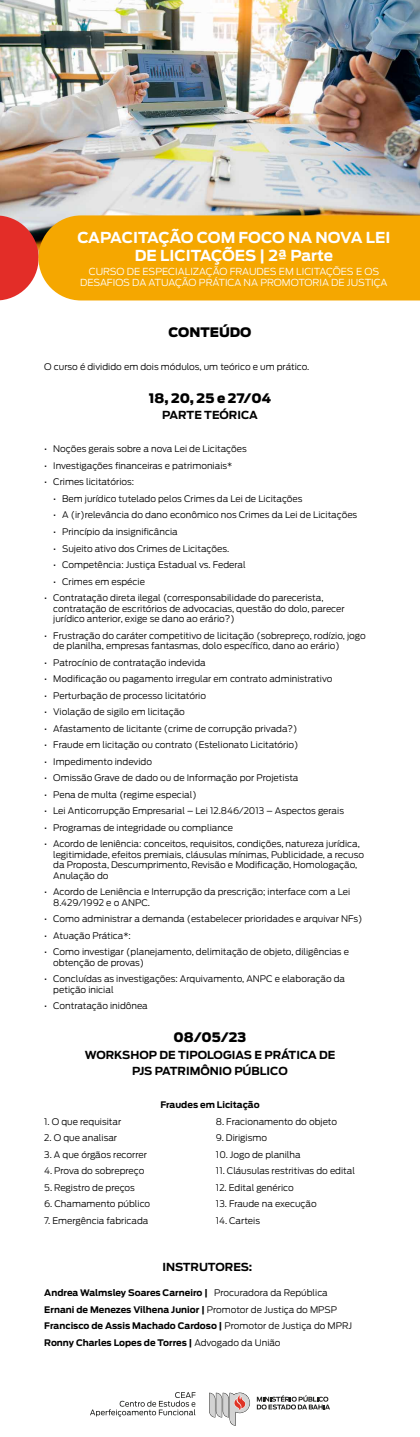
<style>
.page{position:relative;width:420px;height:1437px;background:#fff}
.page>*{position:absolute;margin:0;border:0;box-sizing:border-box;transform-origin:0 0}
.t1{font:700 15px/18px "Antenna";letter-spacing:-.005em;color:#fff;text-align:center}
.t2{font:900 13px "Antenna";color:#000}
.t3{font:700 11px/16.5px "Antenna";color:#000;text-align:center}
.t4{font:300 9.65px/11.6px "Antenna";color:#fff;text-align:center}
.t5{font:300 9px/10.5px "Antenna";color:#000}
.t6{font:700 9px/16.5px "Antenna";color:#000}
.s1{font-weight:300}
</style>
<div class="page">
<img style="left:0;top:0;width:420px;height:215px">
<svg style="left:0;top:215px;width:38px;height:85px;background:#e0534f"></svg>
<div style="left:38px;top:215px;width:382px;height:85px;background:#f5a700"></div>
<svg style="left:209px;top:1392px;width:41px;height:33px"></svg>
<svg style="left:257px;top:1395px;width:73px;height:14px"></svg>
<svg style="left:90px;top:1392px;width:106px;height:24px"></svg>
<h1 class="t1" style="left:77px;top:228px;width:315px">CAPACITAÇÃO COM FOCO NA NOVA LEI<br>DE LICITAÇÕES | 2ª Parte</h1>
<p class="t4" style="left:80px;top:265px;width:309px">CURSO DE ESPECIALIZAÇÃO FRAUDES EM LICITAÇÕES E OS<br>DESAFIOS DA ATUAÇÃO PRÁTICA NA PROMOTORIA DE JUSTIÇA</p>
<h2 class="t2" style="left:168px;top:324px;width:85px">CONTEÚDO</h2>
<p class="t5" style="left:44px;top:361px;width:267px">O curso é dividido em dois módulos, um teórico e um prático.</p>
<h2 class="t2" style="left:149px;top:390px;width:124px">18, 20, 25 e 27/04</h2>
<p class="t3" style="left:162px;top:407px;width:97px">PARTE TEÓRICA</p>
<p class="t5" style="left:44px;top:444px;width:204px">• Noções gerais sobre a nova Lei de Licitações</p>
<p class="t5" style="left:44px;top:460px;width:190px">• Investigações financeiras e patrimoniais*</p>
<p class="t5" style="left:44px;top:477px;width:91px">• Crimes licitatórios:</p>
<p class="t5" style="left:53px;top:493px;width:251px">• Bem jurídico tutelado pelos Crimes da Lei de Licitações</p>
<p class="t5" style="left:53px;top:510px;width:306px">• A (ir)relevância do dano econômico nos Crimes da Lei de Licitações</p>
<p class="t5" style="left:53px;top:526px;width:126px">• Princípio da insignificância</p>
<p class="t5" style="left:53px;top:543px;width:178px">• Sujeito ativo dos Crimes de Licitações.</p>
<p class="t5" style="left:53px;top:559px;width:194px">• Competência: Justiça Estadual vs. Federal</p>
<p class="t5" style="left:53px;top:576px;width:93px">• Crimes em espécie</p>
<p class="t5" style="left:53px;top:592px;width:293px;text-indent:-9px">• Contratação direta ilegal (corresponsabilidade do parecerista, contratação de escritórios de advocacias, questão do dolo, parecer jurídico anterior, exige se dano ao erário?)</p>
<p class="t5" style="left:53px;top:630px;width:314px;text-indent:-9px">• Frustração do caráter competitivo de licitação (sobrepreço, rodízio, jogo de planilha, empresas fantasmas, dolo específico, dano ao erário)</p>
<p class="t5" style="left:44px;top:657px;width:163px">• Patrocínio de contratação indevida</p>
<p class="t5" style="left:44px;top:673px;width:290px">• Modificação ou pagamento irregular em contrato administrativo</p>
<p class="t5" style="left:44px;top:690px;width:163px">• Perturbação de processo licitatório</p>
<p class="t5" style="left:44px;top:706px;width:142px">• Violação de sigilo em licitação</p>
<p class="t5" style="left:44px;top:723px;width:255px">• Afastamento de licitante (crime de corrupção privada?)</p>
<p class="t5" style="left:44px;top:739px;width:256px">• Fraude em licitação ou contrato (Estelionato Licitatório)</p>
<p class="t5" style="left:44px;top:756px;width:109px">• Impedimento indevido</p>
<p class="t5" style="left:44px;top:772px;width:256px">• Omissão Grave de dado ou de Informação por Projetista</p>
<p class="t5" style="left:44px;top:789px;width:154px">• Pena de multa (regime especial)</p>
<p class="t5" style="left:44px;top:805px;width:301px">• Lei Anticorrupção Empresarial – Lei 12.846/2013 – Aspectos gerais</p>
<p class="t5" style="left:44px;top:822px;width:190px">• Programas de integridade ou compliance</p>
<p class="t5" style="left:53px;top:838px;width:312px;text-indent:-9px">• Acordo de leniência: conceitos, requisitos, condições, natureza jurídica, legitimidade, efeitos premiais, cláusulas mínimas, Publicidade, a recuso da Proposta, Descumprimento, Revisão e Modificação, Homologação, Anulação do</p>
<p class="t5" style="left:53px;top:886px;width:298px;text-indent:-9px">• Acordo de Leniência e Interrupção da prescrição; interface com a Lei<br>8.429/1992 e o ANPC.</p>
<p class="t5" style="left:44px;top:913px;width:320px">• Como administrar a demanda (estabelecer prioridades e arquivar NFs)</p>
<p class="t5" style="left:44px;top:930px;width:88px">• Atuação Prática*:</p>
<p class="t5" style="left:53px;top:946px;width:297px;text-indent:-9px">• Como investigar (planejamento, delimitação de objeto, diligências e obtenção de provas)</p>
<p class="t5" style="left:53px;top:973px;width:293px;text-indent:-9px">• Concluídas as investigações: Arquivamento, ANPC e elaboração da petição inicial</p>
<p class="t5" style="left:44px;top:1000px;width:105px">• Contratação inidônea</p>
<h2 class="t2" style="left:174px;top:1029px;width:74px">08/05/23</h2>
<p class="t3" style="left:85px;top:1046px;width:252px">WORKSHOP DE TIPOLOGIAS E PRÁTICA DE<br>PJS PATRIMÔNIO PÚBLICO</p>
<p class="t6" style="left:160px;top:1096px;width:101px">Fraudes em Licitação</p>
<p class="t5" style="left:44px;top:1116px;width:79px">1. O que requisitar</p>
<p class="t5" style="left:44px;top:1132px;width:74px">2. O que analisar</p>
<p class="t5" style="left:44px;top:1149px;width:104px">3. A que órgãos recorrer</p>
<p class="t5" style="left:44px;top:1165px;width:102px">4. Prova do sobrepreço</p>
<p class="t5" style="left:44px;top:1182px;width:92px">5. Registro de preços</p>
<p class="t5" style="left:44px;top:1198px;width:107px">6. Chamamento público</p>
<p class="t5" style="left:44px;top:1215px;width:106px">7. Emergência fabricada</p>
<p class="t5" style="left:216px;top:1116px;width:123px">8. Fracionamento do objeto</p>
<p class="t5" style="left:216px;top:1132px;width:53px">9. Dirigismo</p>
<p class="t5" style="left:216px;top:1149px;width:86px">10. Jogo de planilha</p>
<p class="t5" style="left:216px;top:1165px;width:141px">11. Cláusulas restritivas do edital</p>
<p class="t5" style="left:216px;top:1182px;width:79px">12. Edital genérico</p>
<p class="t5" style="left:216px;top:1198px;width:102px">13. Fraude na execução</p>
<p class="t5" style="left:216px;top:1215px;width:46px">14. Carteis</p>
<p class="t3" style="left:162px;top:1258px;width:92px">INSTRUTORES:</p>
<p class="t6" style="left:44px;top:1284px;width:309px">Andrea Walmsley Soares Carneiro | <span class="s1">Procuradora da República </span>Ernani de Menezes Vilhena Junior | <span class="s1">Promotor de Justiça do MPSP </span>Francisco de Assis Machado Cardoso | <span class="s1">Promotor de Justiça do MPRJ </span>Ronny Charles Lopes de Torres | <span class="s1">Advogado da União</span></p>
</div>
